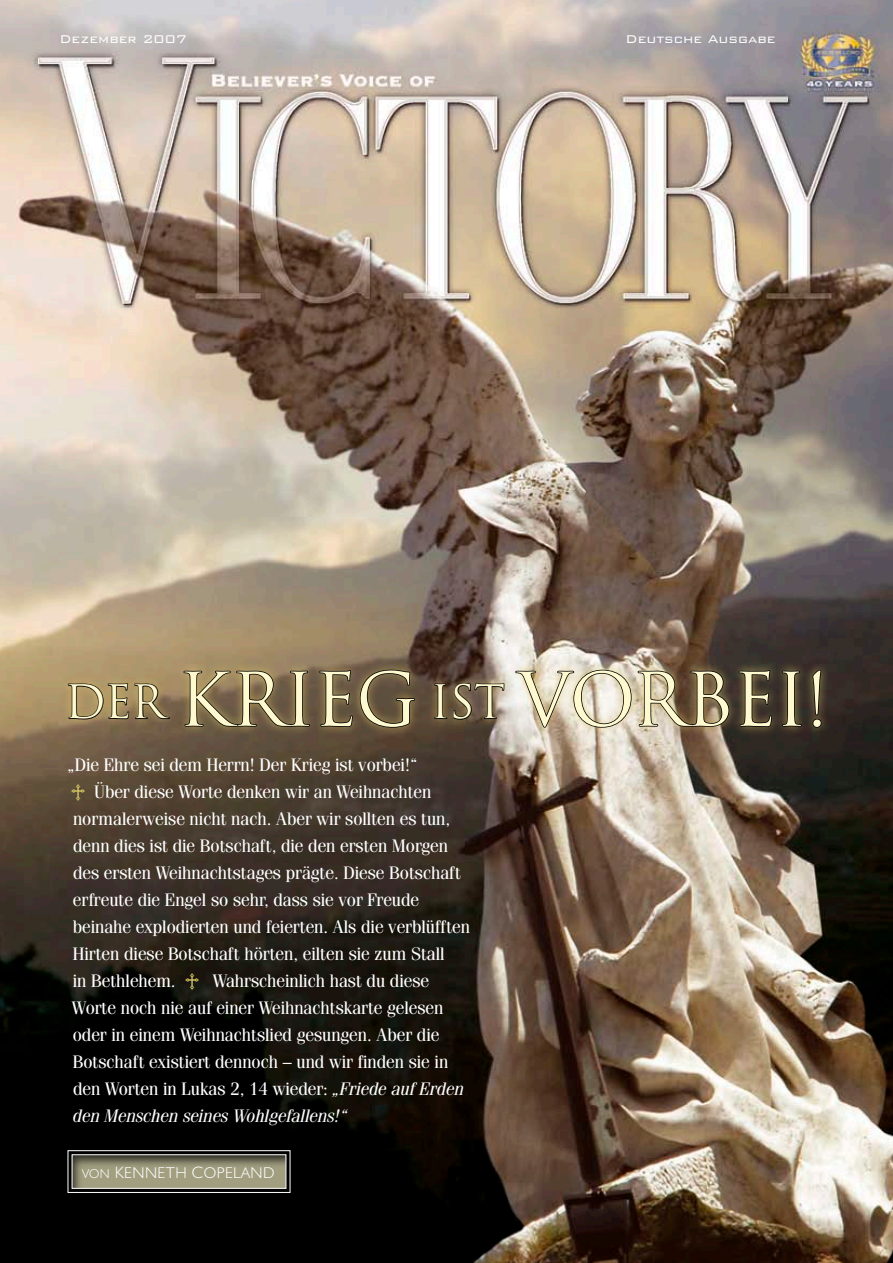
<style>
.page{position:relative;width:893px;height:1263px;background:#fff}
.page>*{position:absolute;margin:0;border:0;box-sizing:border-box;transform-origin:0 0}
.t1{font:72px "Trajan";letter-spacing:-.02em;color:#fff9cf}
.t2{font:18px/27px "Fenice IT Cby BT";color:#fff}
.t3{font:300 15.6px "Humanist 521 BT";letter-spacing:.03em;color:#fff}
.t4{font:300 15px "Bank Gothic BT";color:#fff}
.s1{font-size:45px}
.s2{font-family:"Holiday Pi BT";color:#dbd069}
.s3{font-style:italic}
.s4{font-size:12.9px}
.s5{font-size:16.5px}
</style>
<div class="page">
<img style="left:0;top:0;width:893px;height:1263px">
<div style="left:59px;top:659px;width:773px;height:80px;background:#dac165;opacity:.75"></div>
<svg style="left:67px;top:643px;width:104px;height:77px;background:#9c865d"></svg>
<svg style="left:183px;top:670px;width:128px;height:57px;background:#736143"></svg>
<svg style="left:319px;top:647px;width:34px;height:81px;background:#706044"></svg>
<svg style="left:359px;top:669px;width:57px;height:59px;background:#615139"></svg>
<svg style="left:433px;top:682px;width:72px;height:39px;background:#655643"></svg>
<svg style="left:515px;top:667px;width:215px;height:61px;background:#a89d86"></svg>
<svg style="left:738px;top:647px;width:35px;height:81px;background:#443b2c"></svg>
<svg style="left:781px;top:670px;width:22px;height:57px"></svg>
<svg style="left:811px;top:669px;width:11px;height:59px"></svg>
<svg style="left:48px;top:1095px;width:262px;height:111px;background:#2b2a24"></svg>
<p class="t4" style="left:60px;top:31px;width:129px">Dezember 2007</p>
<p class="t4" style="left:626px;top:31px;width:152px">Deutsche Ausgabe</p>
<h1 class="t1" style="left:64px;top:656px;width:765px"><span class="s1">DER</span> KRIEG <span class="s1">IST</span> VORBEI!</h1>
<p class="t2" style="left:67px;top:751px;width:404px">„Die Ehre sei dem Herrn! Der Krieg ist vorbei!“<br><span class="s2">Q</span> Über diese Worte denken wir an Weihnachten normalerweise nicht nach. Aber wir sollten es tun, denn dies ist die Botschaft, die den ersten Morgen des ersten Weihnachtstages prägte. Diese Botschaft erfreute die Engel so sehr, dass sie vor Freude beinahe explodierten und feierten. Als die verblüfften Hirten diese Botschaft hörten, eilten sie zum Stall<br>in Bethlehem. <span class="s2">Q</span> Wahrscheinlich hast du diese Worte noch nie auf einer Weihnachtskarte gelesen oder in einem Weihnachtslied gesungen. Aber die Botschaft existiert dennoch – und wir finden sie in den Worten in Lukas 2, 14 wieder: <span class="s3">„Friede auf Erden den Menschen seines Wohlgefallens!“</span></p>
<p class="t3" style="left:82px;top:1163px;width:194px"><span class="s4">VON</span> <span class="s5">K</span>ENNETH <span class="s5">C</span>OPELAND</p>
</div>
